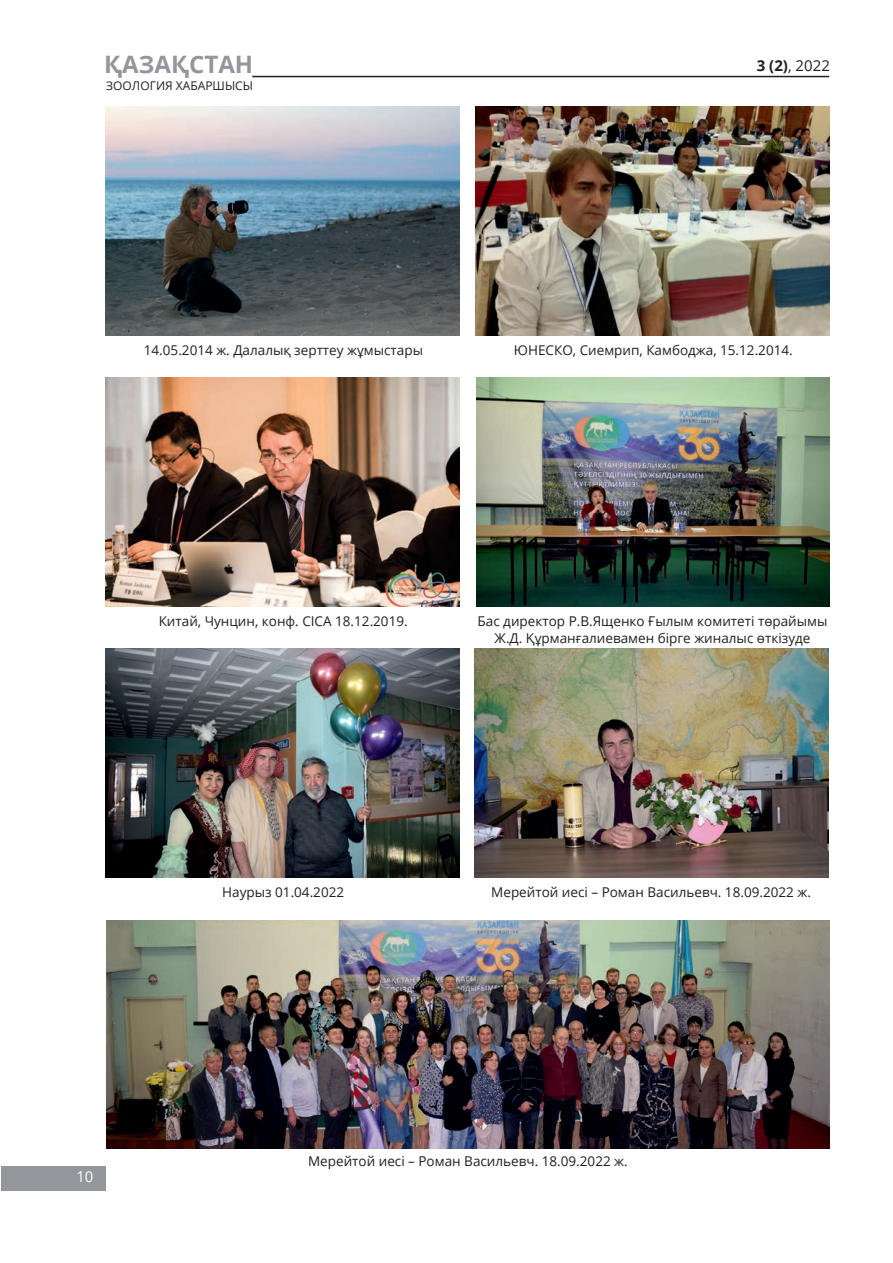
<style>
.page{position:relative;width:893px;height:1263px;background:#fff}
.page>*{position:absolute;margin:0;border:0;box-sizing:border-box;transform-origin:0 0}
.t1{font:700 24px "Open Sans";color:#93969b}
.t2{font:15px "Open Sans";color:#231f20}
.t3{font:15px "Open Sans";color:#fff}
.t4{font:13.5px/16.2px "Open Sans";color:#231f20;text-align:center}
.t5{font:12px "Open Sans";color:#231f20}
.s1{font-weight:700}
</style>
<div class="page">
<div style="left:1px;top:1166px;width:105px;height:25px;background:#93969b"></div>
<hr style="left:252px;top:76px;width:577px;height:1px;background:#231f20">
<img style="left:476px;top:106px;width:354px;height:229px">
<img style="left:106px;top:377px;width:353px;height:229px">
<img style="left:106px;top:648px;width:354px;height:229px">
<img style="left:107px;top:920px;width:722px;height:228px">
<img style="left:475px;top:648px;width:354px;height:229px">
<img style="left:106px;top:106px;width:354px;height:229px">
<img style="left:476px;top:377px;width:354px;height:229px">
<h1 class="t1" style="left:104px;top:47px;width:151px">Қазақстан</h1>
<p class="t5" style="left:106px;top:77px;width:148px">зоология хабаршысы</p>
<p class="t2" style="left:757px;top:55px;width:75px"><span class="s1">3 (2)</span>, 2022</p>
<p class="t4" style="left:144px;top:342px;width:281px">14.05.2014 ж. Далалық зерттеу жұмыстары</p>
<p class="t4" style="left:514px;top:342px;width:280px">ЮНЕСКО, Сиемрип, Камбоджа, 15.12.2014.</p>
<p class="t4" style="left:159px;top:613px;width:251px">Китай, Чунцин, конф. CICA 18.12.2019.</p>
<p class="t4" style="left:478px;top:613px;width:351px">Бас директор Р.В.Ященко Ғылым комитеті төрайымы<br>Ж.Д. Құрманғалиевамен бірге жиналыс өткізуде</p>
<p class="t4" style="left:222px;top:884px;width:123px">Наурыз 01.04.2022</p>
<p class="t4" style="left:491px;top:884px;width:321px">Мерейтой иесі – Роман Васильевч. 18.09.2022 ж.</p>
<p class="t3" style="left:76px;top:1166px;width:19px">10</p>
<p class="t4" style="left:308px;top:1152px;width:321px">Мерейтой иесі – Роман Васильевч. 18.09.2022 ж.</p>
</div>
